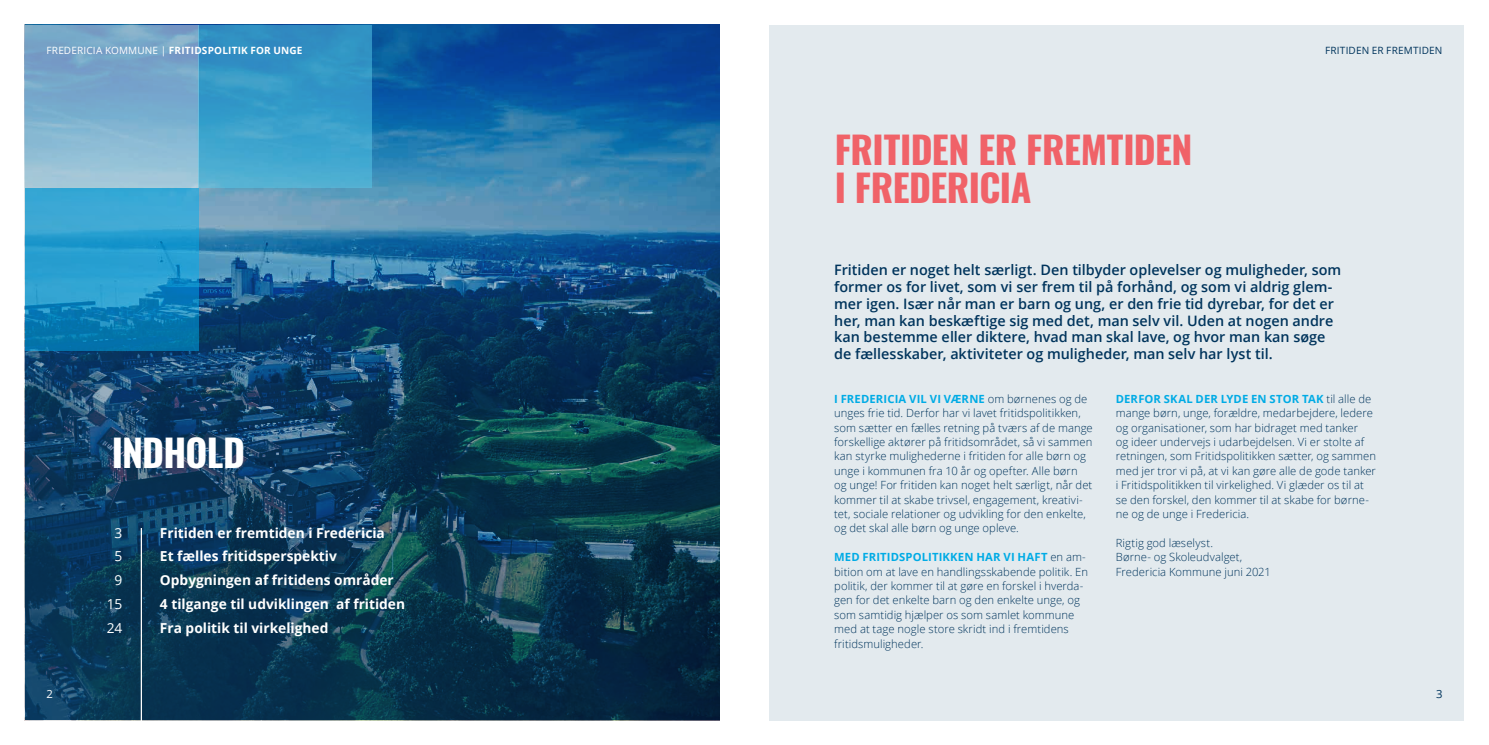
<style>
.page{position:relative;width:1489px;height:745px;background:#fff}
.page>*{position:absolute;margin:0;border:0;box-sizing:border-box;transform-origin:0 0}
.FK_rubrik{font:700 37.5px "Oswald";letter-spacing:-.01em;color:#f06268}
.FK_rubrik-2{font:700 37.5px "Oswald";letter-spacing:-.02em;color:#fff}
.FK_underrubrik{font:600 14.38px/16.9px "Open Sans";color:#00345c}
.t1{font:700 13.75px "Open Sans";color:#fff}
.t2{font:13.75px "Open Sans";color:#fff}
.FK_brød{font:300 11.25px/14.4px "Open Sans";letter-spacing:.005em;color:#00345c}
.t3{font:11.25px "Open Sans";color:#00345c}
.t4{font:11.25px "Open Sans";color:#fff}
.t5{font:700 10px "Open Sans";letter-spacing:.02em;color:#fff}
.t6{font:10px "Open Sans";letter-spacing:.02em;color:#00345c}
.s1{font-weight:400}
.s2{font-weight:700;color:#00abe5}
</style>
<div class="page">
<div style="left:769px;top:25px;width:694px;height:694px;background:#e3eaee"></div>
<img style="left:25px;top:25px;width:694px;height:694px">
<svg style="left:25px;top:25px;width:173px;height:163px;background:#82b0ce"></svg>
<svg style="left:25px;top:188px;width:173px;height:162px;background:#2295c8"></svg>
<div style="left:198px;top:25px;width:174px;height:163px;background:linear-gradient(to bottom,#298ac0,#4aafd3)"></div>
<hr style="left:141px;top:527px;width:1px;height:217px;background:#fff">
<p class="t5" style="left:47px;top:43px;width:257px"><span class="s1">FREDERICIA KOMMUNE |</span> FRITIDSPOLITIK FOR UNGE</p>
<p class="FK_rubrik-2" style="left:112px;top:432px;width:135px">INDHOLD</p>
<p class="t4" style="left:47px;top:686px;width:8px">2</p>
<p class="t2" style="left:115px;top:523px;width:9px">3</p>
<p class="t1" style="left:160px;top:522px;width:226px">Fritiden er fremtiden i Fredericia</p>
<p class="t2" style="left:115px;top:546px;width:9px">5</p>
<p class="t1" style="left:160px;top:546px;width:178px">Et fælles fritidsperspektiv</p>
<p class="t2" style="left:115px;top:570px;width:9px">9</p>
<p class="t1" style="left:160px;top:570px;width:235px">Opbygningen af fritidens områder</p>
<p class="t2" style="left:107px;top:594px;width:17px">15</p>
<p class="t1" style="left:160px;top:594px;width:247px">4 tilgange til udviklingen af fritiden</p>
<p class="t2" style="left:107px;top:618px;width:17px">24</p>
<p class="t1" style="left:160px;top:617px;width:170px">Fra politik til virkelighed</p>
<p class="FK_rubrik" style="left:834px;top:130px;width:359px">FRITIDEN ER FREMTIDEN</p>
<p class="FK_rubrik" style="left:834px;top:168px;width:198px">I FREDERICIA</p>
<p class="t6" style="left:1324px;top:44px;width:119px">FRITIDEN ER FREMTIDEN</p>
<p class="FK_underrubrik" style="left:834px;top:261px;width:508px">Fritiden er noget helt særligt. Den tilbyder oplevelser og muligheder, som former os for livet, som vi ser frem til på forhånd, og som vi aldrig glem&shy;mer igen. Især når man er barn og ung, er den frie tid dyrebar, for det er her, man kan beskæftige sig med det, man selv vil. Uden at nogen andre kan bestemme eller diktere, hvad man skal lave, og hvor man kan søge de fællesskaber, aktiviteter og muligheder, man selv har lyst til.</p>
<p class="FK_brød" style="left:834px;top:391px;width:260px"><span class="s2">I FREDERICIA VIL VI VÆRNE</span> om børnenes og de unges frie tid. Derfor har vi lavet fritidspolitikken, som sætter en fælles retning på tværs af de mange forskellige aktører på fritidsområdet, så vi sammen kan styrke mulighederne i fritiden for alle børn og unge i kommunen fra 10 år og opefter. Alle børn og unge! For fritiden kan noget helt særligt, når det kommer til at skabe trivsel, engagement, kreativi&shy;tet, sociale relationer og udvikling for den enkelte, og det skal alle børn og unge opleve.</p>
<p class="FK_brød" style="left:834px;top:549px;width:255px"><span class="s2">MED FRITIDSPOLITIKKEN HAR VI HAFT</span> en am&shy;bition om at lave en handlingsskabende politik. En politik, der kommer til at gøre en forskel i hverda&shy;gen for det enkelte barn og den enkelte unge, og som samtidig hjælper os som samlet kommune med at tage nogle store skridt ind i fremtidens fritidsmuligheder.</p>
<p class="FK_brød" style="left:1115px;top:391px;width:262px"><span class="s2">DERFOR SKAL DER LYDE EN STOR TAK</span> til alle de mange børn, unge, forældre, medarbejdere, ledere og organisationer, som har bidraget med tanker<br>og ideer undervejs i udarbejdelsen. Vi er stolte af retningen, som Fritidspolitikken sætter, og sammen med jer tror vi på, at vi kan gøre alle de gode tanker i Fritidspolitikken til virkelighed. Vi glæder os til at se den forskel, den kommer til at skabe for børne&shy;ne og de unge i Fredericia.</p>
<p class="FK_brød" style="left:1115px;top:535px;width:99px">Rigtig god læselyst.</p>
<p class="FK_brød" style="left:1115px;top:549px;width:128px">Børne- og Skoleudvalget,</p>
<p class="FK_brød" style="left:1115px;top:563px;width:156px">Fredericia Kommune juni 2021</p>
<p class="t3" style="left:1435px;top:685px;width:8px">3</p>
</div>
